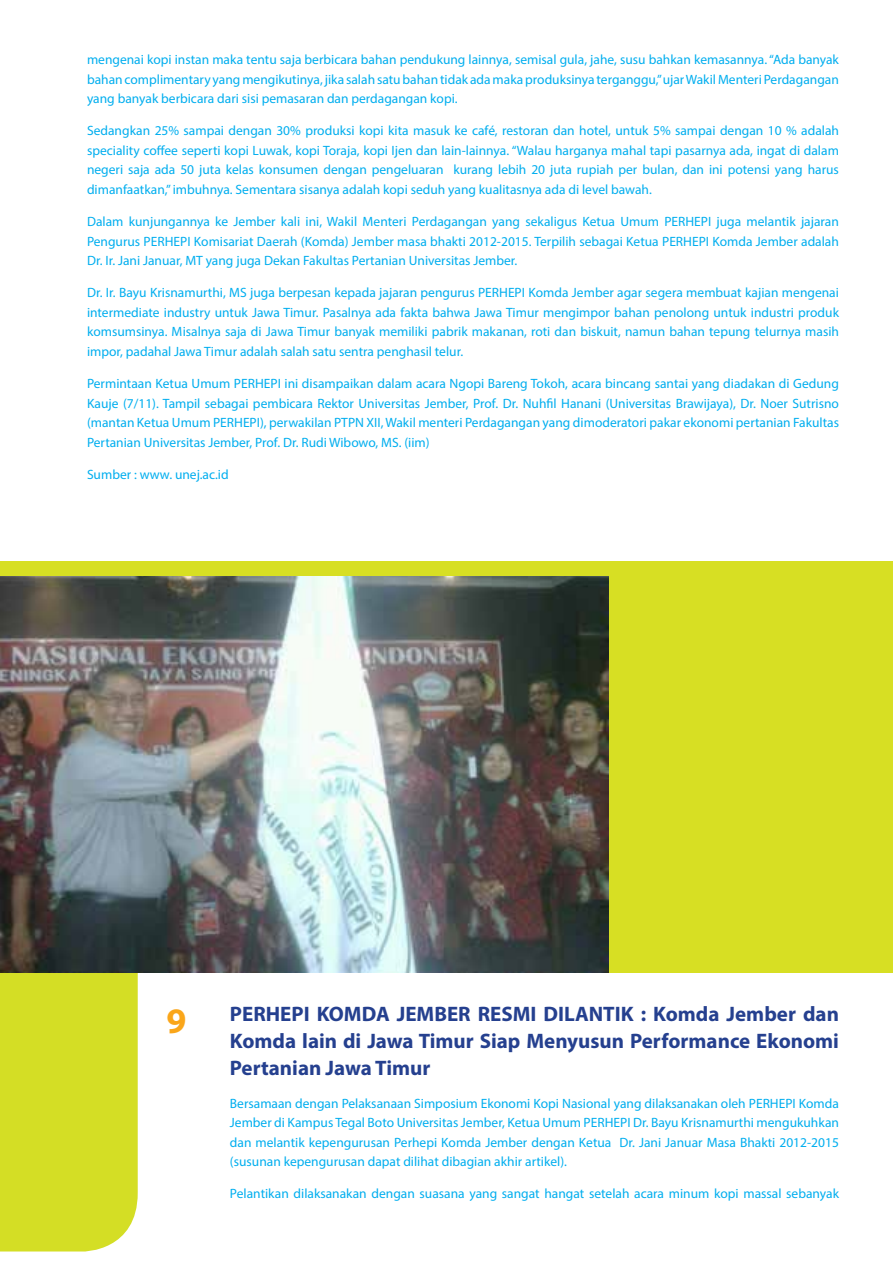
<style>
.page{position:relative;width:893px;height:1263px;background:#fff}
.page>*{position:absolute;margin:0;border:0;box-sizing:border-box;transform-origin:0 0}
.t1{font:700 36px "Myriad Pro";color:#faa61a}
.t2{font:700 21px/27px "Myriad Pro";color:#25408f;text-align:justify}
.t3{font:13.5px/19.5px "Myriad Pro";color:#00aeef;text-align:justify}
</style>
<div class="page">
<div style="left:0;top:973px;width:138px;height:278px;background:#d4de25"></div>
<div style="left:0;top:561px;width:892px;height:15px;background:#d7df23"></div>
<img style="left:0;top:576px;width:609px;height:397px">
<div style="left:609px;top:576px;width:283px;height:397px;background:#d7df23"></div>
<p class="t3" style="left:87px;top:50px;width:753px">mengenai kopi instan maka tentu saja berbicara bahan pendukung lainnya, semisal gula, jahe, susu bahkan kemasannya. “Ada banyak bahan complimentary yang mengikutinya, jika salah satu bahan tidak ada maka produksinya terganggu,” ujar Wakil Menteri Perdagangan yang banyak berbicara dari sisi pemasaran dan perdagangan kopi.</p>
<p class="t3" style="left:87px;top:121px;width:754px">Sedangkan 25% sampai dengan 30% produksi kopi kita masuk ke café, restoran dan hotel, untuk 5% sampai dengan 10 % adalah speciality coffee seperti kopi Luwak, kopi Toraja, kopi Ijen dan lain-lainnya. “Walau harganya mahal tapi pasarnya ada, ingat di dalam negeri saja ada 50 juta kelas konsumen dengan pengeluaran kurang lebih 20 juta rupiah per bulan, dan ini potensi yang harus dimanfaatkan,” imbuhnya. Sementara sisanya adalah kopi seduh yang kualitasnya ada di level bawah.</p>
<p class="t3" style="left:87px;top:212px;width:753px">Dalam kunjungannya ke Jember kali ini, Wakil Menteri Perdagangan yang sekaligus Ketua Umum PERHEPI juga melantik jajaran Pengurus PERHEPI Komisariat Daerah (Komda) Jember masa bhakti 2012-2015. Terpilih sebagai Ketua PERHEPI Komda Jember adalah Dr. Ir. Jani Januar, MT yang juga Dekan Fakultas Pertanian Universitas Jember.</p>
<p class="t3" style="left:87px;top:283px;width:753px">Dr. Ir. Bayu Krisnamurthi, MS juga berpesan kepada jajaran pengurus PERHEPI Komda Jember agar segera membuat kajian mengenai intermediate industry untuk Jawa Timur. Pasalnya ada fakta bahwa Jawa Timur mengimpor bahan penolong untuk industri produk komsumsinya. Misalnya saja di Jawa Timur banyak memiliki pabrik makanan, roti dan biskuit, namun bahan tepung telurnya masih impor, padahal Jawa Timur adalah salah satu sentra penghasil telur.</p>
<p class="t3" style="left:87px;top:374px;width:753px">Permintaan Ketua Umum PERHEPI ini disampaikan dalam acara Ngopi Bareng Tokoh, acara bincang santai yang diadakan di Gedung Kauje (7/11). Tampil sebagai pembicara Rektor Universitas Jember, Prof. Dr. Nuhfil Hanani (Universitas Brawijaya), Dr. Noer Sutrisno (mantan Ketua Umum PERHEPI), perwakilan PTPN XII, Wakil menteri Perdagangan yang dimoderatori pakar ekonomi pertanian Fakultas Pertanian Universitas Jember, Prof. Dr. Rudi Wibowo, MS. (iim)</p>
<p class="t3" style="left:87px;top:464px;width:143px">Sumber : www. unej.ac.id</p>
<h1 class="t1" style="left:167px;top:997px;width:21px">9</h1>
<h2 class="t2" style="left:230px;top:1000px;width:611px">PERHEPI KOMDA JEMBER RESMI DILANTIK : Komda Jember dan Komda lain di Jawa Timur Siap Menyusun Performance Ekonomi Pertanian Jawa Timur</h2>
<p class="t3" style="left:230px;top:1093px;width:611px">Bersamaan dengan Pelaksanaan Simposium Ekonomi Kopi Nasional yang dilaksanakan oleh PERHEPI Komda Jember di Kampus Tegal Boto Universitas Jember, Ketua Umum PERHEPI Dr. Bayu Krisnamurthi mengukuhkan dan melantik kepengurusan Perhepi Komda Jember dengan Ketua Dr. Jani Januar Masa Bhakti 2012-2015 (susunan kepengurusan dapat dilihat dibagian akhir artikel).</p>
<p class="t3" style="left:230px;top:1184px;width:611px">Pelantikan dilaksanakan dengan suasana yang sangat hangat setelah acara minum kopi massal sebanyak</p>
</div>
